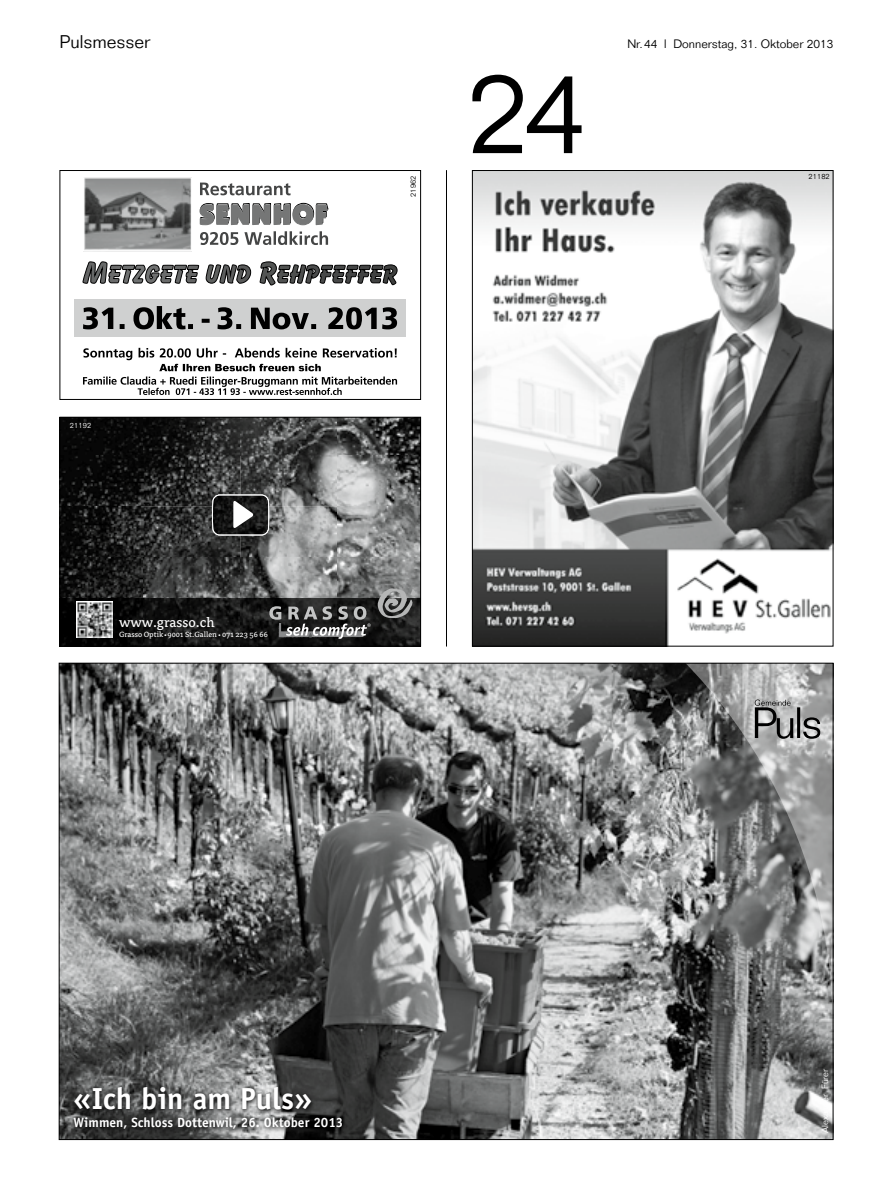
<style>
.page{position:relative;width:893px;height:1191px;background:#fff}
.page>*{position:absolute;margin:0;border:0;box-sizing:border-box;transform-origin:0 0}
.t1{font:300 114px "Folio";color:#000}
.t2{font:700 30.45px "Officina Sans";color:#fff}
.t3{font:300 18px "Folio";color:#000}
.t4{font:15.15px "Avance";color:#fff}
.t5{font:700 13.5px "Officina Sans";color:#fff}
.t6{font:300 12px "Folio";color:#000}
.t7{font:300 9px "Folio";color:#fff}
.t8{font:8.4px "Avance";color:#fff}
.t9{font:300 7.5px "Folio";letter-spacing:.02em;color:#000}
.t10{font:300 7.5px "Folio";letter-spacing:.02em;color:#fff}
.s1{font-size:5.85px}
</style>
<div class="page">
<hr style="left:446px;top:170px;width:1px;height:476px;background:#000">
<img style="left:474px;top:172px;width:357px;height:472px">
<img style="left:62px;top:419px;width:357px;height:225px">
<svg style="left:212px;top:494px;width:57px;height:42px;background:#4b4c4b"></svg>
<svg style="left:269px;top:606px;width:102px;height:33px;background:#585959"></svg>
<svg style="left:378px;top:588px;width:37px;height:30px"></svg>
<img style="left:76px;top:602px;width:36px;height:35px">
<div style="left:60px;top:417px;width:361px;height:229px;border:1px solid #000"></div>
<svg style="left:74px;top:170px;width:332px;height:230px"></svg>
<svg style="left:83px;top:348px;width:314px;height:47px"></svg>
<svg style="left:200px;top:231px;width:128px;height:14px"></svg>
<svg style="left:200px;top:182px;width:91px;height:13px"></svg>
<svg style="left:200px;top:203px;width:128px;height:22px;background:#8c8c8c"></svg>
<div style="left:81px;top:175px;width:113px;height:78px;background:#fff;opacity:.98"></div>
<div style="left:83px;top:178px;width:108px;height:73px;border:1px solid #fff"></div>
<svg style="left:83px;top:261px;width:314px;height:68px"></svg>
<img style="left:61px;top:665px;width:770px;height:473px">
<svg style="left:685px;top:665px;width:146px;height:368px;background:#828383"></svg>
<svg style="left:755px;top:699px;width:65px;height:40px;background:#8a8a8b"></svg>
<svg style="left:71px;top:1083px;width:245px;height:31px;background:#545555"></svg>
<svg style="left:70px;top:1114px;width:277px;height:20px;background:#444"></svg>
<h3 class="t3" style="left:60px;top:31px;width:92px">Pulsmesser</h3>
<p class="t10" style="left:70px;top:420px;width:23px">21192</p>
<p class="t4" style="left:119px;top:614px;width:97px">www.grasso.ch</p>
<p class="t8" style="left:119px;top:630px;width:150px">Grasso Optik <span class="s1">•</span> 9001 St.Gallen <span class="s1">•</span> 071 223 56 66</p>
<p class="t9" style="left:409px;top:197px;width:23px;rotate:-90deg">21962</p>
<h1 class="t1" style="left:466px;top:45px;width:123px">24</h1>
<p class="t6" style="left:627px;top:36px;width:208px">Nr.44 l Donnerstag, 31. Oktober 2013</p>
<p class="t9" style="left:808px;top:172px;width:23px">21182</p>
<h2 class="t2" style="left:74px;top:1079px;width:240px">«Ich bin am Puls»</h2>
<p class="t5" style="left:74px;top:1114px;width:271px">Wimmen, Schloss Dottenwil, 26. Oktober 2013</p>
<p class="t7" style="left:820px;top:1132px;width:66px;rotate:-90deg">Alexander Fürer</p>
</div>
